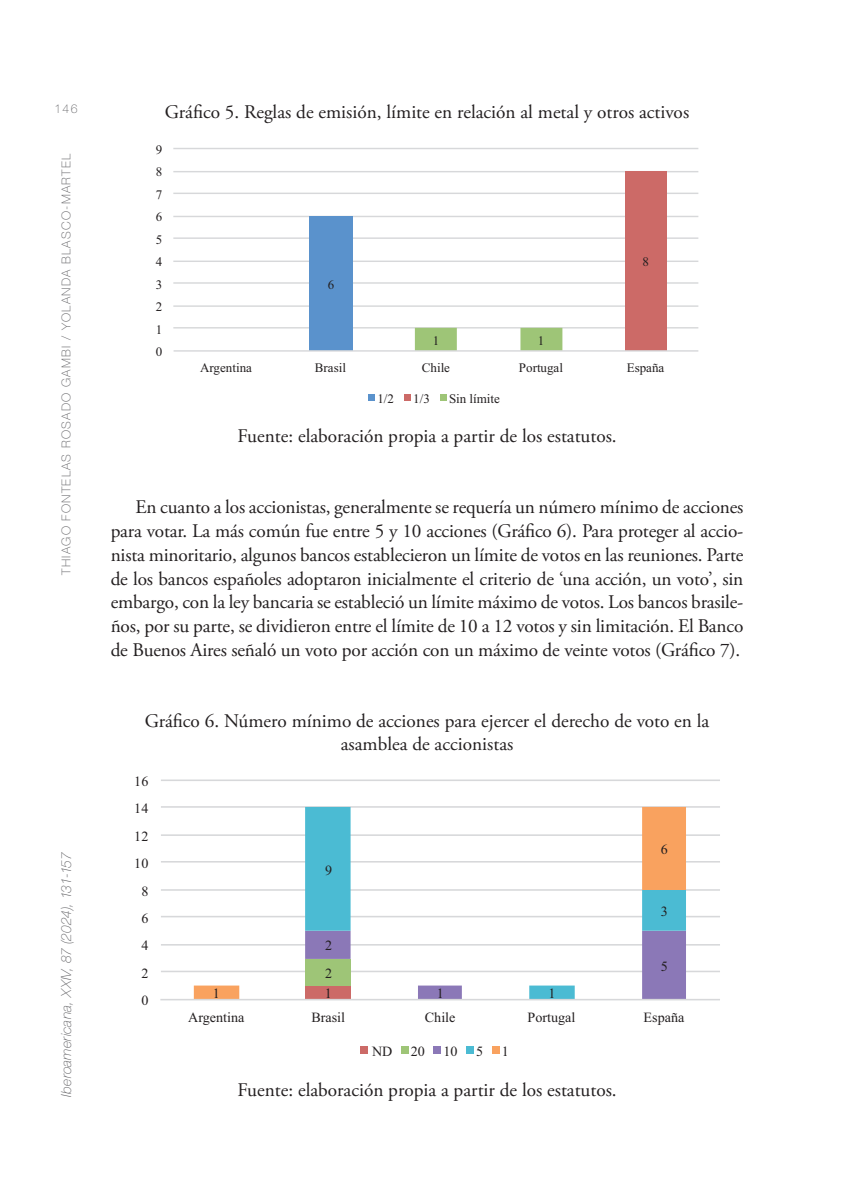
<style>
.page{position:relative;width:845px;height:1196px;background:#fff}
.page>*{position:absolute;margin:0;border:0;box-sizing:border-box;transform-origin:0 0}
.epigrafe-tabla{font:19.25px/23.8px "Adobe Garamond Pro";color:#231f20;text-align:justify}
.pie-imagen{font:19.25px "Adobe Garamond Pro";color:#231f20}
.t1{font:14.17px "Times New Roman";color:#231f20}
.t2{font:italic 100 14px "Helvetica Neue LT Std";letter-spacing:.01em;color:#636366}
.t3{font:12.95px "Times New Roman";color:#231f20}
.t4{font:100 12.25px "Helvetica Neue LT Std";letter-spacing:.1em;color:#636366}
</style>
<div class="page">
<hr style="left:173px;top:327px;width:525px;height:1px;background:#d7d8da">
<hr style="left:173px;top:305px;width:525px;height:2px;background:#d7d8da">
<hr style="left:173px;top:282px;width:525px;height:2px;background:#d7d8da">
<hr style="left:173px;top:261px;width:525px;height:1px;background:#d7d8da">
<hr style="left:173px;top:237px;width:525px;height:2px;background:#d7d8da">
<hr style="left:173px;top:216px;width:525px;height:1px;background:#d7d8da">
<hr style="left:173px;top:193px;width:525px;height:1px;background:#d7d8da">
<hr style="left:173px;top:171px;width:525px;height:1px;background:#d7d8da">
<hr style="left:173px;top:148px;width:525px;height:1px;background:#d7d8da">
<div style="left:309px;top:216px;width:44px;height:135px;background:#5a92cc"></div>
<div style="left:624px;top:172px;width:42px;height:179px;background:#cc6a67"></div>
<svg style="left:415px;top:328px;width:147px;height:22px"></svg>
<hr style="left:173px;top:350px;width:525px;height:2px;background:#d7d8da">
<div style="left:368px;top:394px;width:7px;height:6px;background:#5a92cc"></div>
<div style="left:404px;top:394px;width:7px;height:6px;background:#cc6a67"></div>
<svg style="left:440px;top:394px;width:6px;height:6px"></svg>
<hr style="left:161px;top:971px;width:559px;height:1px;background:#d7d8da">
<hr style="left:161px;top:944px;width:559px;height:1px;background:#d7d8da">
<hr style="left:161px;top:916px;width:559px;height:1px;background:#d7d8da">
<hr style="left:161px;top:889px;width:559px;height:2px;background:#d7d8da">
<hr style="left:161px;top:861px;width:559px;height:1px;background:#d7d8da">
<hr style="left:161px;top:834px;width:559px;height:2px;background:#d7d8da">
<hr style="left:161px;top:806px;width:559px;height:2px;background:#d7d8da">
<hr style="left:161px;top:779px;width:559px;height:2px;background:#d7d8da">
<svg style="left:194px;top:807px;width:492px;height:192px"></svg>
<hr style="left:160px;top:999px;width:560px;height:1px;background:#d7d8da">
<div style="left:361px;top:1046px;width:7px;height:7px;background:#cc6a67"></div>
<div style="left:401px;top:1046px;width:7px;height:7px;background:#9ec577"></div>
<div style="left:434px;top:1046px;width:7px;height:7px;background:#8b78b7"></div>
<div style="left:466px;top:1046px;width:7px;height:7px;background:#4bbbd3"></div>
<div style="left:492px;top:1046px;width:7px;height:7px;background:#f9a25f"></div>
<p class="t4" style="left:55px;top:102px;width:24px">146</p>
<p class="epigrafe-tabla" style="left:165px;top:101px;width:526px">Gráfico 5. Reglas de emisión, límite en relación al metal y otros activos</p>
<p class="t4" style="left:59px;top:574px;width:422px;rotate:-90deg">THIAGO FONTELAS ROSADO GAMBI / YOLANDA BLASCO-MARTEL</p>
<p class="t2" style="left:58px;top:1097px;width:246px;rotate:-90deg">Iberoamericana, XXIV, 87 (2024), 131-157</p>
<p class="t3" style="left:156px;top:145px;width:8px">9</p>
<p class="t3" style="left:156px;top:167px;width:8px">8</p>
<p class="t3" style="left:156px;top:190px;width:8px">7</p>
<p class="t3" style="left:156px;top:212px;width:8px">6</p>
<p class="t3" style="left:156px;top:235px;width:8px">5</p>
<p class="t3" style="left:156px;top:257px;width:8px">4</p>
<p class="t3" style="left:156px;top:280px;width:8px">3</p>
<p class="t3" style="left:156px;top:302px;width:8px">2</p>
<p class="t3" style="left:156px;top:325px;width:8px">1</p>
<p class="t3" style="left:156px;top:347px;width:8px">0</p>
<p class="t3" style="left:328px;top:280px;width:8px">6</p>
<p class="t3" style="left:433px;top:336px;width:8px">1</p>
<p class="t3" style="left:537px;top:336px;width:8px">1</p>
<p class="t3" style="left:642px;top:257px;width:8px">8</p>
<p class="t3" style="left:200px;top:363px;width:53px">Argentina</p>
<p class="t3" style="left:315px;top:363px;width:33px">Brasil</p>
<p class="t3" style="left:422px;top:363px;width:30px">Chile</p>
<p class="t3" style="left:519px;top:363px;width:46px">Portugal</p>
<p class="t3" style="left:626px;top:363px;width:39px">España</p>
<p class="t3" style="left:377px;top:394px;width:18px">1/2</p>
<p class="t3" style="left:413px;top:394px;width:18px">1/3</p>
<p class="t3" style="left:449px;top:394px;width:52px">Sin límite</p>
<p class="pie-imagen" style="left:237px;top:424px;width:381px">Fuente: elaboración propia a partir de los estatutos.</p>
<p class="epigrafe-tabla" style="left:111px;top:496px;width:634px;text-indent:25px">En cuanto a los accionistas, generalmente se requería un número mínimo de acciones para votar. La más común fue entre 5 y 10 acciones (Gráfico 6). Para proteger al accio&shy;nista minoritario, algunos bancos establecieron un límite de votos en las reuniones. Parte de los bancos españoles adoptaron inicialmente el criterio de ‘una acción, un voto’, sin embargo, con la ley bancaria se estableció un límite máximo de votos. Los bancos brasile&shy;ños, por su parte, se dividieron entre el límite de 10 a 12 votos y sin limitación. El Banco de Buenos Aires señaló un voto por acción con un máximo de veinte votos (Gráfico 7).</p>
<p class="epigrafe-tabla" style="left:145px;top:710px;width:566px;line-height:23.1px;text-align:center">Gráfico 6. Número mínimo de acciones para ejercer el derecho de voto en la asamblea de accionistas</p>
<p class="t1" style="left:134px;top:776px;width:16px">16</p>
<p class="t1" style="left:134px;top:803px;width:16px">14</p>
<p class="t1" style="left:134px;top:831px;width:16px">12</p>
<p class="t1" style="left:134px;top:858px;width:16px">10</p>
<p class="t1" style="left:141px;top:886px;width:9px">8</p>
<p class="t1" style="left:141px;top:913px;width:9px">6</p>
<p class="t1" style="left:141px;top:940px;width:9px">4</p>
<p class="t1" style="left:141px;top:968px;width:9px">2</p>
<p class="t1" style="left:141px;top:995px;width:9px">0</p>
<p class="t1" style="left:213px;top:988px;width:9px">1</p>
<p class="t1" style="left:325px;top:865px;width:9px">9</p>
<p class="t1" style="left:325px;top:940px;width:9px">2</p>
<p class="t1" style="left:325px;top:968px;width:9px">2</p>
<p class="t1" style="left:325px;top:988px;width:9px">1</p>
<p class="t1" style="left:436px;top:988px;width:9px">1</p>
<p class="t1" style="left:548px;top:988px;width:9px">1</p>
<p class="t1" style="left:660px;top:845px;width:9px">6</p>
<p class="t1" style="left:660px;top:906px;width:9px">3</p>
<p class="t1" style="left:660px;top:961px;width:9px">5</p>
<p class="t1" style="left:188px;top:1012px;width:58px">Argentina</p>
<p class="t1" style="left:311px;top:1012px;width:35px">Brasil</p>
<p class="t1" style="left:425px;top:1012px;width:32px">Chile</p>
<p class="t1" style="left:527px;top:1012px;width:49px">Portugal</p>
<p class="t1" style="left:643px;top:1012px;width:42px">España</p>
<p class="t1" style="left:372px;top:1046px;width:22px">ND</p>
<p class="t1" style="left:411px;top:1046px;width:16px">20</p>
<p class="t1" style="left:443px;top:1046px;width:16px">10</p>
<p class="t1" style="left:476px;top:1046px;width:9px">5</p>
<p class="t1" style="left:502px;top:1046px;width:9px">1</p>
<p class="pie-imagen" style="left:237px;top:1078px;width:381px">Fuente: elaboración propia a partir de los estatutos.</p>
</div>
